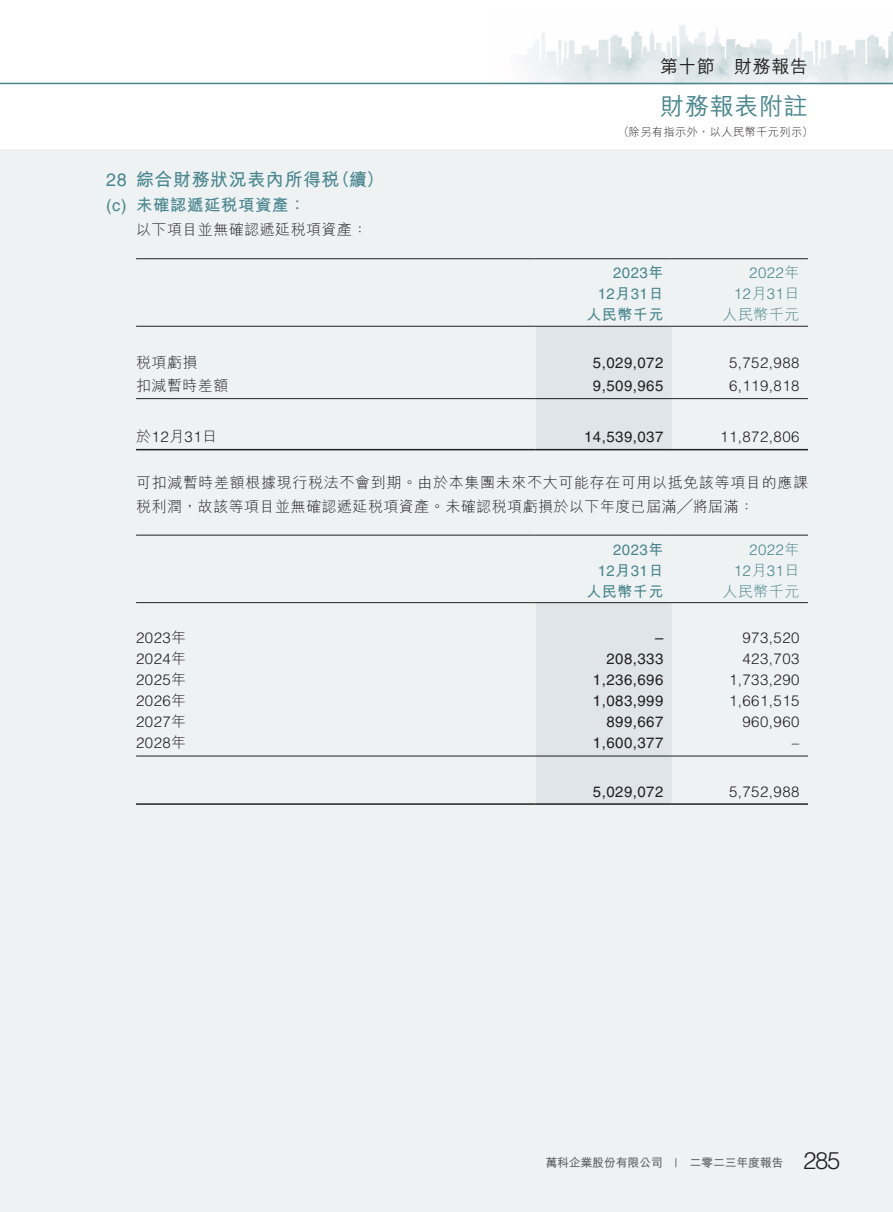
<style>
.page{position:relative;width:893px;height:1212px;background:#fff}
.page>*{position:absolute;margin:0;border:0;box-sizing:border-box;transform-origin:0 0}
.t1{font:500 24px "M Hei HK";letter-spacing:.03em;color:#48858e}
.t2{font:300 24px "Helvetica LT Std";color:#231f20}
.t3{font:700 18px "M Hei HK";letter-spacing:.03em;color:#48858e}
.t4{font:500 18px "M Hei HK";letter-spacing:.03em;color:#231f20}
.t5{font:700 16.5px "M Hei HK";letter-spacing:.03em;color:#48858e}
.t6{font:300 15px "Helvetica LT Std";letter-spacing:.03em;color:#231f20}
.t7{font:300 15px/24px "M Hei HK";letter-spacing:.03em;color:#231f20}
.t8{font:15px "Helvetica LT Std";letter-spacing:.03em;color:#231f20}
.t9{font:15px/21px "Helvetica LT Std";letter-spacing:.03em;color:#48858e;text-align:right}
.t10{font:300 15px/21px "Helvetica LT Std";letter-spacing:.03em;color:#48858e;text-align:right}
.t11{font:700 15px "M Hei HK";letter-spacing:.03em;color:#48858e}
.t12{font:300 15px "M Hei HK";letter-spacing:.03em;color:#48858e}
.t13{font:700 12px "M Hei HK";letter-spacing:-.025em;color:#636366}
.t14{font:300 11.25px "M Hei HK";letter-spacing:.03em;color:#231f20}
.s1{font-family:"Helvetica LT Std";font-weight:400}
.s2{font-family:"M Hei HK";font-weight:700}
.s3{font-family:"M Hei HK"}
</style>
<div class="page">
<div style="left:0;top:149px;width:893px;height:1063px;background:#eff2f3"></div>
<img style="left:489px;top:25px;width:404px;height:58px">
<hr style="left:0;top:83px;width:893px;height:1px;background:#48858e">
<div style="left:536px;top:327px;width:136px;height:122px;background:#e0e5e9"></div>
<hr style="left:136px;top:258px;width:400px;height:1px;background:#231f20">
<hr style="left:536px;top:258px;width:136px;height:1px;background:#231f20">
<hr style="left:672px;top:258px;width:136px;height:1px;background:#231f20">
<hr style="left:136px;top:326px;width:400px;height:1px;background:#231f20">
<hr style="left:536px;top:326px;width:136px;height:1px;background:#231f20">
<hr style="left:672px;top:326px;width:136px;height:1px;background:#231f20">
<hr style="left:136px;top:398px;width:400px;height:1px;background:#231f20">
<hr style="left:536px;top:398px;width:136px;height:1px;background:#231f20">
<hr style="left:672px;top:398px;width:136px;height:1px;background:#231f20">
<hr style="left:136px;top:449px;width:400px;height:1px;background:#231f20">
<hr style="left:536px;top:449px;width:136px;height:1px;background:#231f20">
<hr style="left:672px;top:449px;width:136px;height:1px;background:#231f20">
<div style="left:536px;top:603px;width:136px;height:200px;background:#e0e5e9"></div>
<hr style="left:136px;top:535px;width:400px;height:1px;background:#231f20">
<hr style="left:536px;top:535px;width:136px;height:1px;background:#231f20">
<hr style="left:672px;top:535px;width:136px;height:1px;background:#231f20">
<hr style="left:136px;top:602px;width:400px;height:1px;background:#231f20">
<hr style="left:536px;top:602px;width:136px;height:1px;background:#231f20">
<hr style="left:672px;top:602px;width:136px;height:1px;background:#231f20">
<hr style="left:136px;top:756px;width:400px;height:1px;background:#231f20">
<hr style="left:536px;top:756px;width:136px;height:1px;background:#231f20">
<hr style="left:672px;top:756px;width:136px;height:1px;background:#231f20">
<hr style="left:136px;top:803px;width:400px;height:2px;background:#231f20">
<hr style="left:536px;top:803px;width:136px;height:2px;background:#231f20">
<hr style="left:672px;top:803px;width:136px;height:2px;background:#231f20">
<p class="t3" style="left:106px;top:166px;width:279px"><span class="s1">28</span> 綜合財務狀況表內所得稅（續）</p>
<p class="t5" style="left:106px;top:193px;width:201px"><span class="s1">(c)</span> 未確認遞延稅項資產：</p>
<p class="t7" style="left:136px;top:217px;width:233px">以下項目並無確認遞延稅項資產：</p>
<p class="t4" style="left:660px;top:53px;width:149px">第十節　財務報告</p>
<h1 class="t1" style="left:660px;top:88px;width:149px">財務報表附註</h1>
<p class="t14" style="left:618px;top:124px;width:196px">（除另有指示外，以人民幣千元列示）</p>
<p class="t9" style="left:598px;top:262px;width:67px">2023<span class="s2">年<br></span>12<span class="s2">月</span>31<span class="s2">日</span></p>
<p class="t10" style="left:734px;top:262px;width:67px">2022<span class="s3">年<br></span>12<span class="s3">月</span>31<span class="s3">日</span></p>
<p class="t11" style="left:586px;top:304px;width:78px">人民幣千元</p>
<p class="t12" style="left:723px;top:304px;width:78px">人民幣千元</p>
<p class="t7" style="left:136px;top:350px;width:63px">稅項虧損</p>
<p class="t8" style="left:593px;top:354px;width:72px">5,029,072</p>
<p class="t6" style="left:729px;top:353px;width:72px">5,752,988</p>
<p class="t7" style="left:136px;top:373px;width:94px">扣減暫時差額</p>
<p class="t8" style="left:593px;top:377px;width:72px">9,509,965</p>
<p class="t6" style="left:729px;top:376px;width:72px">6,119,818</p>
<p class="t6" style="left:136px;top:427px;width:83px"><span class="s3">於</span>12<span class="s3">月</span>31<span class="s3">日</span></p>
<p class="t8" style="left:584px;top:428px;width:81px">14,539,037</p>
<p class="t6" style="left:720px;top:427px;width:81px">11,872,806</p>
<p class="t7" style="left:136px;top:470px;width:673px">可扣減暫時差額根據現行稅法不會到期。由於本集團未來不大可能存在可用以抵免該等項目的應課稅利潤，故該等項目並無確認遞延稅項資產。未確認稅項虧損於以下年度已屆滿╱將屆滿：</p>
<p class="t9" style="left:598px;top:539px;width:67px">2023<span class="s2">年<br></span>12<span class="s2">月</span>31<span class="s2">日</span></p>
<p class="t10" style="left:734px;top:539px;width:67px">2022<span class="s3">年<br></span>12<span class="s3">月</span>31<span class="s3">日</span></p>
<p class="t11" style="left:586px;top:580px;width:78px">人民幣千元</p>
<p class="t12" style="left:723px;top:580px;width:78px">人民幣千元</p>
<p class="t6" style="left:136px;top:628px;width:52px">2023<span class="s3">年</span></p>
<p class="t8" style="left:655px;top:629px;width:10px">–</p>
<p class="t6" style="left:742px;top:628px;width:58px">973,520</p>
<p class="t6" style="left:136px;top:649px;width:52px">2024<span class="s3">年</span></p>
<p class="t8" style="left:606px;top:650px;width:58px">208,333</p>
<p class="t6" style="left:742px;top:649px;width:58px">423,703</p>
<p class="t6" style="left:136px;top:670px;width:52px">2025<span class="s3">年</span></p>
<p class="t8" style="left:593px;top:671px;width:72px">1,236,696</p>
<p class="t6" style="left:729px;top:670px;width:72px">1,733,290</p>
<p class="t6" style="left:136px;top:691px;width:52px">2026<span class="s3">年</span></p>
<p class="t8" style="left:593px;top:692px;width:72px">1,083,999</p>
<p class="t6" style="left:729px;top:691px;width:72px">1,661,515</p>
<p class="t6" style="left:136px;top:712px;width:52px">2027<span class="s3">年</span></p>
<p class="t8" style="left:606px;top:713px;width:58px">899,667</p>
<p class="t6" style="left:742px;top:712px;width:58px">960,960</p>
<p class="t6" style="left:136px;top:733px;width:52px">2028<span class="s3">年</span></p>
<p class="t8" style="left:593px;top:734px;width:72px">1,600,377</p>
<p class="t6" style="left:792px;top:733px;width:9px">–</p>
<p class="t8" style="left:593px;top:782px;width:72px">5,029,072</p>
<p class="t6" style="left:729px;top:782px;width:72px">5,752,988</p>
<p class="t13" style="left:545px;top:1153px;width:240px">萬科企業股份有限公司 <span class="s1">|</span> 二零二三年度報告</p>
<h1 class="t2" style="left:803px;top:1146px;width:39px">285</h1>
</div>
